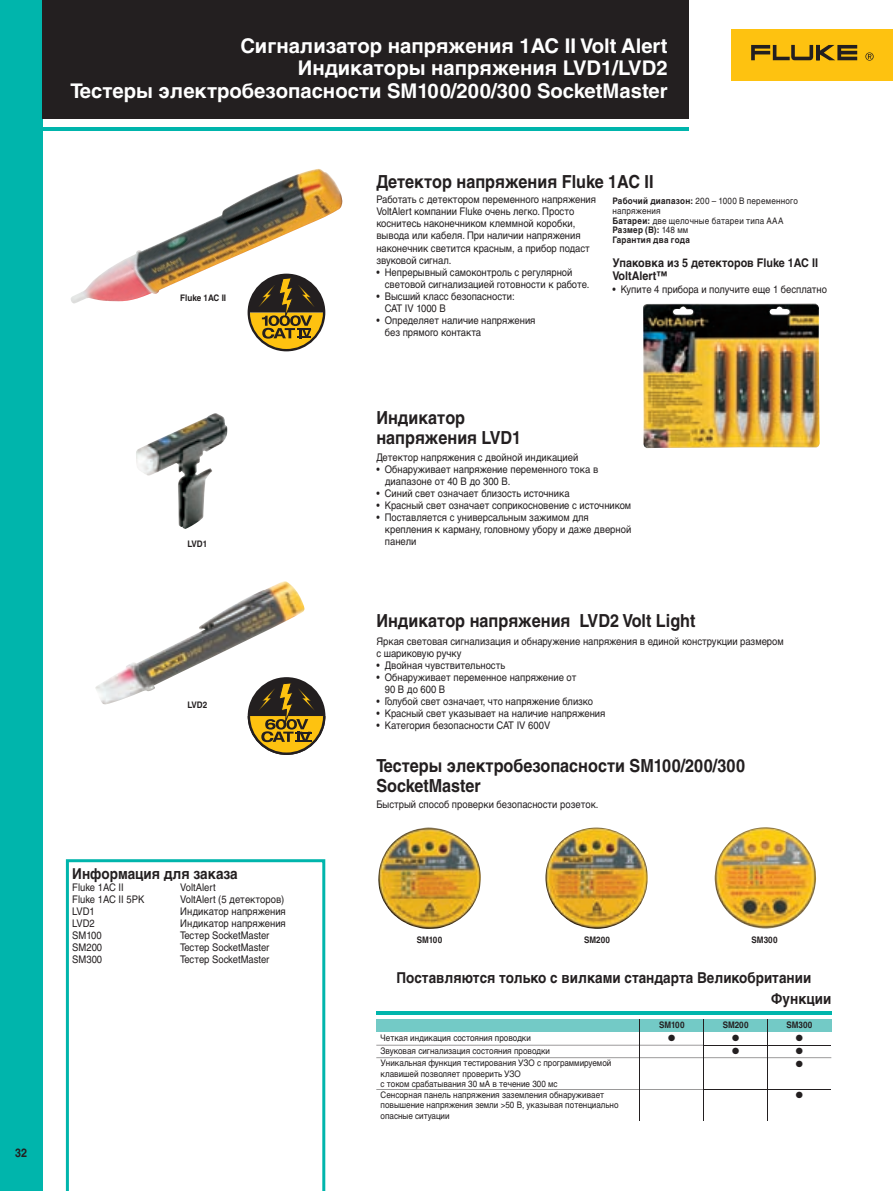
<style>
.page{position:relative;width:893px;height:1191px;background:#fff}
.page>*{position:absolute;margin:0;border:0;box-sizing:border-box;transform-origin:0 0}
.t1{font:700 20.25px/22.5px "Helvetica LT Std";color:#fff;text-align:right}
.t2{font:700 18px/20.7px "Helvetica LT Std";color:#231f20;scale:.9 1}
.t3{font:700 15px "Helvetica LT Std";color:#231f20;scale:.9 1}
.t4{font:700 12px/13.8px "Helvetica LT Std";color:#231f20;scale:.9 1}
.t5{font:10.5px/12.1px "Helvetica LT Std";color:#231f20;scale:.9 1}
.t6{font:9px/10.4px "Helvetica LT Std";color:#231f20;scale:.9 1}
.t7{font:9px/9.8px "Helvetica LT Std";letter-spacing:.025em;color:#231f20;scale:.9 1}
.t8{font:700 9px "Helvetica LT Std";color:#231f20;scale:.9 1}
.t9{font:9px "Zapf Dingbats ITC";color:#231f20}
.s1{font-weight:700}
</style>
<div class="page">
<div style="left:731px;top:30px;width:162px;height:51px;background:#fec210"></div>
<hr style="left:0;top:128px;width:689px;height:3px;background:#00b5ac">
<svg style="left:751px;top:45px;width:106px;height:15px"></svg>
<svg style="left:865px;top:52px;width:9px;height:9px"></svg>
<svg style="left:66px;top:859px;width:259px;height:332px"></svg>
<hr style="left:376px;top:1011px;width:455px;height:3px;background:#00b5ac">
<img style="left:378px;top:827px;width:103px;height:102px">
<img style="left:643px;top:304px;width:177px;height:144px">
<img style="left:545px;top:827px;width:103px;height:102px">
<img style="left:715px;top:827px;width:101px;height:101px">
<img style="left:95px;top:581px;width:209px;height:123px">
<img style="left:136px;top:414px;width:77px;height:115px">
<svg style="left:248px;top:304px;width:77px;height:47px"></svg>
<img style="left:71px;top:169px;width:271px;height:135px">
<svg style="left:248px;top:677px;width:77px;height:78px"></svg>
<div style="left:0;top:0;width:43px;height:1191px;background:#00b5ac"></div>
<div style="left:43px;top:0;width:646px;height:119px;background:#231f20"></div>
<hr style="left:640px;top:1058px;width:1px;height:31px;background:#231f20">
<hr style="left:703px;top:1058px;width:1px;height:31px;background:#231f20">
<hr style="left:767px;top:1058px;width:1px;height:31px;background:#231f20">
<svg style="left:376px;top:1089px;width:327px;height:1px"></svg>
<hr style="left:640px;top:1089px;width:1px;height:31px;background:#231f20">
<hr style="left:704px;top:1089px;width:63px;height:1px;background:#231f20">
<hr style="left:703px;top:1089px;width:1px;height:31px;background:#231f20">
<hr style="left:767px;top:1089px;width:64px;height:1px;background:#231f20">
<hr style="left:767px;top:1089px;width:1px;height:31px;background:#231f20">
<svg style="left:376px;top:1019px;width:455px;height:39px"></svg>
<p class="t4" style="left:15px;top:1147px;width:15px">32</p>
<h1 class="t1" style="left:70px;top:36px;width:599px">Сигнализатор напряжения 1AC II Volt Alert<br>Индикаторы напряжения LVD1/LVD2<br>Тестеры электробезопасности SM100/200/300 SocketMaster</h1>
<p class="t8" style="left:180px;top:294px;width:52px">Fluke 1AC II</p>
<p class="t8" style="left:187px;top:540px;width:24px">LVD1</p>
<p class="t8" style="left:187px;top:701px;width:24px">LVD2</p>
<h3 class="t3" style="left:72px;top:867px;width:185px">Информация для заказа</h3>
<p class="t5" style="left:72px;top:881px;width:59px">Fluke 1AC II</p>
<p class="t5" style="left:180px;top:881px;width:41px">VoltAlert</p>
<p class="t5" style="left:72px;top:893px;width:82px">Fluke 1AC II 5PK</p>
<p class="t5" style="left:180px;top:893px;width:117px">VoltAlert (5 детекторов)</p>
<p class="t5" style="left:72px;top:906px;width:27px">LVD1</p>
<p class="t5" style="left:180px;top:906px;width:119px">Индикатор напряжения</p>
<p class="t5" style="left:72px;top:918px;width:27px">LVD2</p>
<p class="t5" style="left:180px;top:918px;width:119px">Индикатор напряжения</p>
<p class="t5" style="left:72px;top:930px;width:34px">SM100</p>
<p class="t5" style="left:180px;top:930px;width:101px">Тестер SocketMaster</p>
<p class="t5" style="left:72px;top:942px;width:35px">SM200</p>
<p class="t5" style="left:180px;top:942px;width:101px">Тестер SocketMaster</p>
<p class="t5" style="left:72px;top:954px;width:35px">SM300</p>
<p class="t5" style="left:180px;top:954px;width:101px">Тестер SocketMaster</p>
<h2 class="t2" style="left:376px;top:173px;width:309px">Детектор напряжения Fluke 1AC II</h2>
<p class="t5" style="left:376px;top:194px;width:246px">Работать с детектором переменного напряжения VoltAlert компании Fluke очень легко. Просто коснитесь наконечником клеммной коробки, вывода или кабеля. При наличии напряжения наконечник светится красным, а прибор подаст звуковой сигнал.</p>
<p class="t5" style="left:385px;top:267px;width:229px;text-indent:-9px">• Непрерывный самоконтроль с регулярной световой сигнализацией готовности к работе.</p>
<p class="t5" style="left:385px;top:291px;width:146px;text-indent:-9px">• Высший класс безопасности:<br>CAT IV 1000 В</p>
<p class="t5" style="left:385px;top:315px;width:169px;text-indent:-9px">• Определяет наличие напряжения без прямого контакта</p>
<p class="t7" style="left:612px;top:197px;width:208px"><span class="s1">Рабочий диапазон:</span> 200 – 1000 В переменного напряжения<br><span class="s1">Батареи:</span> две щелочные батареи типа AAA<br><span class="s1">Размер (В):</span> 148 мм<br><span class="s1">Гарантия два года</span></p>
<p class="t4" style="left:612px;top:256px;width:230px">Упаковка из 5 детекторов Fluke 1AC II<br>VoltAlert™</p>
<p class="t5" style="left:612px;top:284px;width:240px">• Купите 4 прибора и получите еще 1 бесплатно</p>
<h2 class="t2" style="left:376px;top:408px;width:163px">Индикатор напряжения LVD1</h2>
<p class="t5" style="left:376px;top:451px;width:226px">Детектор напряжения с двойной индикацией</p>
<p class="t5" style="left:385px;top:464px;width:239px;text-indent:-9px">• Обнаруживает напряжение переменного тока в диапазоне от 40 В до 300 В.</p>
<p class="t5" style="left:376px;top:488px;width:216px">• Синий свет означает близость источника</p>
<p class="t5" style="left:376px;top:500px;width:285px">• Красный свет означает соприкосновение с источником</p>
<p class="t5" style="left:385px;top:512px;width:275px;text-indent:-9px">• Поставляется с универсальным зажимом для крепления к карману, головному убору и даже дверной панели</p>
<h2 class="t2" style="left:376px;top:612px;width:356px">Индикатор напряжения LVD2 Volt Light</h2>
<p class="t5" style="left:376px;top:635px;width:454px">Яркая световая сигнализация и обнаружение напряжения в единой конструкции размером с шариковую ручку</p>
<p class="t5" style="left:376px;top:660px;width:145px">• Двойная чувствительность</p>
<p class="t5" style="left:385px;top:672px;width:215px;text-indent:-9px">• Обнаруживает переменное напряжение от<br>90 В до 600 В</p>
<p class="t5" style="left:376px;top:696px;width:242px">• Голубой свет означает, что напряжение близко</p>
<p class="t5" style="left:376px;top:708px;width:256px">• Красный свет указывает на наличие напряжения</p>
<p class="t5" style="left:376px;top:720px;width:195px">• Категория безопасности CAT IV 600V</p>
<h2 class="t2" style="left:376px;top:756px;width:411px">Тестеры электробезопасности SM100/200/300<br>SocketMaster</h2>
<p class="t5" style="left:376px;top:799px;width:248px">Быстрый способ проверки безопасности розеток.</p>
<p class="t8" style="left:584px;top:936px;width:30px">SM200</p>
<h3 class="t3" style="left:396px;top:971px;width:462px">Поставляются только с вилками стандарта Великобритании</h3>
<p class="t8" style="left:417px;top:936px;width:30px">SM100</p>
<p class="t8" style="left:752px;top:936px;width:30px">SM300</p>
<h3 class="t3" style="left:771px;top:992px;width:68px">Функции</h3>
<p class="t8" style="left:659px;top:1021px;width:30px">SM100</p>
<p class="t8" style="left:723px;top:1021px;width:30px">SM200</p>
<p class="t8" style="left:786px;top:1021px;width:30px">SM300</p>
<p class="t6" style="left:381px;top:1033px;width:169px">Четкая индикация состояния проводки</p>
<p class="t9" style="left:668px;top:1034px;width:9px">●</p>
<p class="t9" style="left:732px;top:1034px;width:9px">●</p>
<p class="t9" style="left:796px;top:1034px;width:9px">●</p>
<p class="t6" style="left:381px;top:1046px;width:190px">Звуковая сигнализация состояния проводки</p>
<p class="t9" style="left:732px;top:1046px;width:9px">●</p>
<p class="t9" style="left:796px;top:1046px;width:9px">●</p>
<p class="t6" style="left:381px;top:1058px;width:258px">Уникальная функция тестирования УЗО с программируемой клавишей позволяет проверить УЗО<br>с током срабатывания 30 мА в течение 300 мс</p>
<p class="t9" style="left:796px;top:1059px;width:9px">●</p>
<p class="t6" style="left:381px;top:1090px;width:266px">Сенсорная панель напряжения заземления обнаруживает повышение напряжения земли &gt;50 В, указывая потенциально опасные ситуации</p>
<p class="t9" style="left:796px;top:1091px;width:9px">●</p>
</div>
